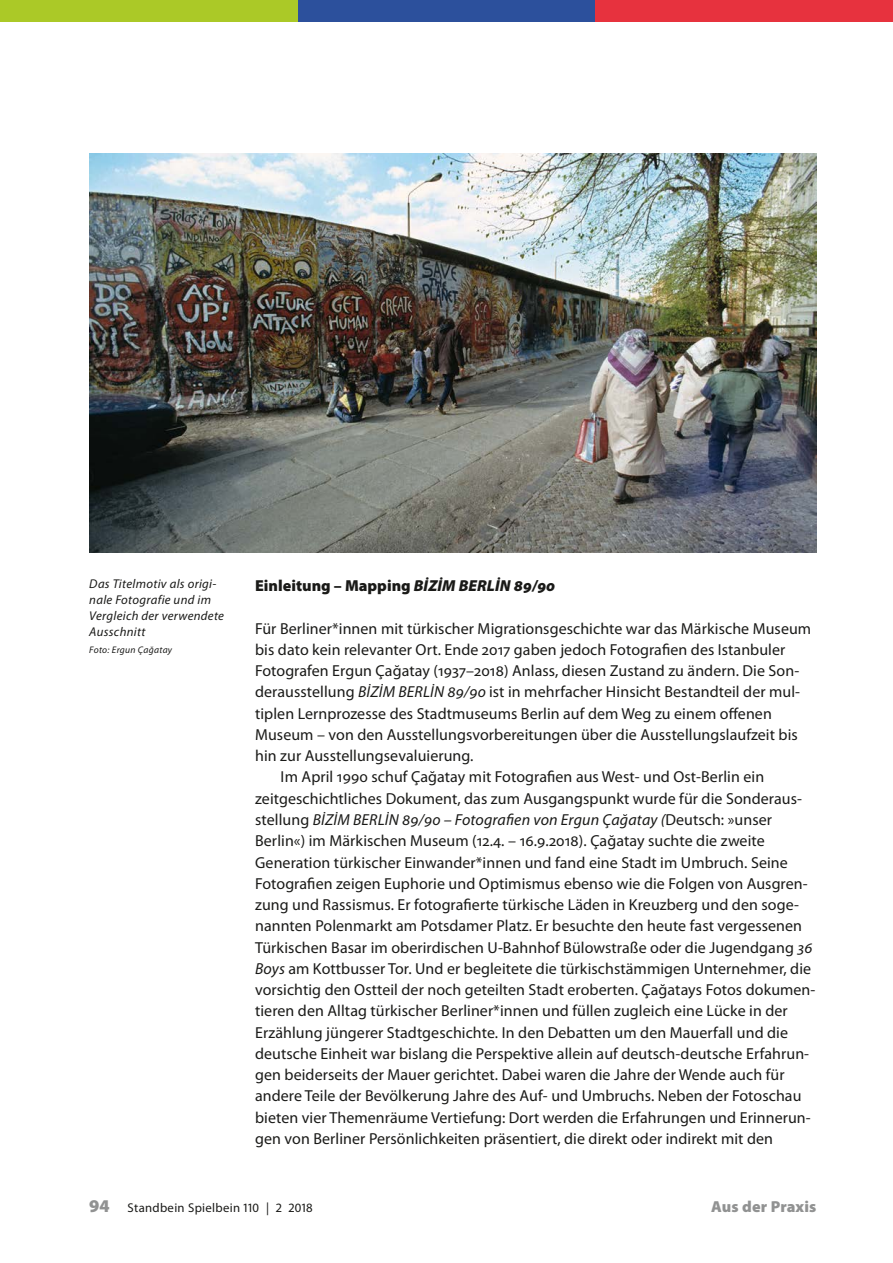
<style>
.page{position:relative;width:893px;height:1263px;background:#fff}
.page>*{position:absolute;margin:0;border:0;box-sizing:border-box;transform-origin:0 0}
.text_einzug{font:15.9px/21.3px "Myriad Pro";letter-spacing:.005em;color:#1a1a18}
.text_einzug_ohne{font:15.9px/21.3px "Myriad Pro";letter-spacing:.005em;color:#1a1a18}
.text_subhead{font:900 15.9px "Myriad Pro";color:#1a1a18}
.t1{font:900 15.9px "Myriad Pro";letter-spacing:.01em;color:#919292}
.text_bu{font:italic 12.75px/15.9px "Myriad Pro";letter-spacing:.025em;color:#1a1a18}
.t2{font:12.75px "Myriad Pro";letter-spacing:.025em;color:#1a1a18}
.text_bu_quelle{font:italic 9.6px "Myriad Pro";letter-spacing:.03em;color:#1a1a18}
.s1{font-style:italic}
.s2{font-weight:900;font-size:18px;color:#919292}
</style>
<div class="page">
<div style="left:0;top:0;width:298px;height:21px;background:#abc927"></div>
<div style="left:298px;top:0;width:297px;height:21px;background:#2c509c"></div>
<div style="left:595px;top:0;width:298px;height:21px;background:#e7323e"></div>
<img style="left:89px;top:153px;width:727px;height:400px">
<p class="text_bu" style="left:89px;top:575px;width:136px">Das Titelmotiv als origi&shy;nale Fotografie und im<br>Vergleich der verwendete<br>Ausschnitt</p>
<p class="text_bu_quelle" style="left:89px;top:644px;width:84px">Foto: Ergun Çağatay</p>
<p class="text_subhead" style="left:255px;top:575px;width:302px">Einleitung – Mapping <span class="s1">BİZİM BERLİN 89/90</span></p>
<p class="text_einzug_ohne" style="left:255px;top:617px;width:558px">Für Berliner*innen mit türkischer Migrationsgeschichte war das Märkische Museum bis dato kein relevanter Ort. Ende 2017 gaben jedoch Fotografien des Istanbuler Fotografen Ergun Çağatay (1937–2018) Anlass, diesen Zustand zu ändern. Die Son&shy;derausstellung <span class="s1">BİZİM BERLİN 89/90</span> ist in mehrfacher Hinsicht Bestandteil der mul&shy;tiplen Lernprozesse des Stadtmuseums Berlin auf dem Weg zu einem offenen Museum – von den Ausstellungsvorbereitungen über die Ausstellungslaufzeit bis hin zur Ausstellungsevaluierung.</p>
<p class="text_einzug" style="left:255px;top:766px;width:562px;text-indent:26px">Im April 1990 schuf Çağatay mit Fotografien aus West- und Ost-Berlin ein zeitgeschichtliches Dokument, das zum Ausgangspunkt wurde für die Sonderaus&shy;stellung <span class="s1">BİZİM BERLİN 89/90 – Fotografien von Ergun Çağatay (</span>Deutsch: »unser Berlin«) im Märkischen Museum (12.4. – 16.9.2018). Çağatay suchte die zweite Generation türkischer Einwander*innen und fand eine Stadt im Umbruch. Seine Fotografien zeigen Euphorie und Optimismus ebenso wie die Folgen von Ausgren&shy;zung und Rassismus. Er fotografierte türkische Läden in Kreuzberg und den soge&shy;nannten Polenmarkt am Potsdamer Platz. Er besuchte den heute fast vergessenen Türkischen Basar im oberirdischen U-Bahnhof Bülowstraße oder die Jugendgang <span class="s1">36<br>Boys</span> am Kottbusser Tor. Und er begleitete die türkischstämmigen Unternehmer, die vorsichtig den Ostteil der noch geteilten Stadt eroberten. Çağatays Fotos dokumen&shy;tieren den Alltag türkischer Berliner*innen und füllen zugleich eine Lücke in der Erzählung jüngerer Stadtgeschichte. In den Debatten um den Mauerfall und die deutsche Einheit war bislang die Perspektive allein auf deutsch-deutsche Erfahrun&shy;gen beiderseits der Mauer gerichtet. Dabei waren die Jahre der Wende auch für andere Teile der Bevölkerung Jahre des Auf- und Umbruchs. Neben der Fotoschau bieten vier Themenräume Vertiefung: Dort werden die Erfahrungen und Erinnerun&shy;gen von Berliner Persönlichkeiten präsentiert, die direkt oder indirekt mit den</p>
<p class="t2" style="left:89px;top:1200px;width:225px"><span class="s2">94</span> Standbein Spielbein 110 | 2 2018</p>
<p class="t1" style="left:711px;top:1196px;width:107px">Aus der Praxis</p>
</div>
